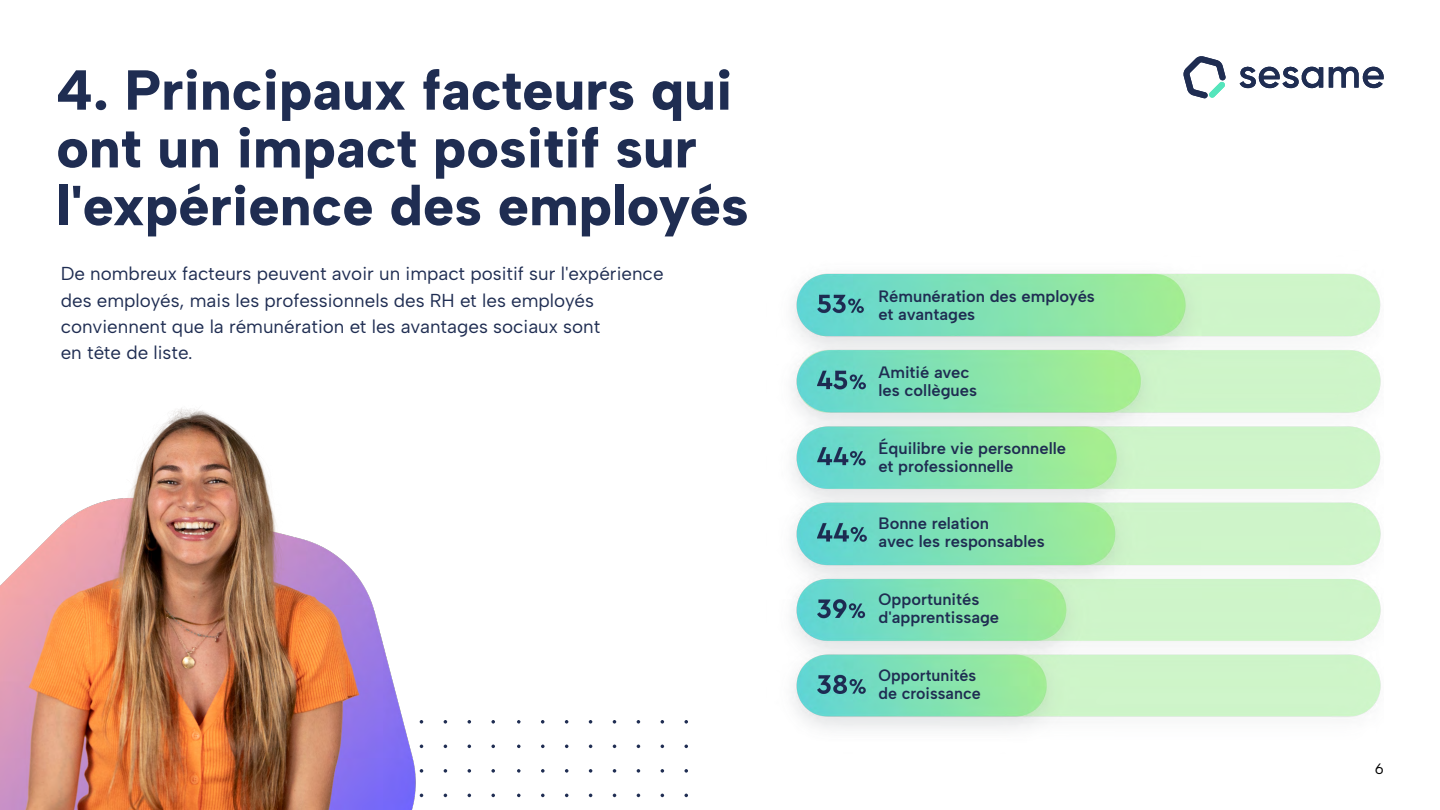
<style>
.page{position:relative;width:1440px;height:810px;background:#fff}
.page>*{position:absolute;margin:0;border:0;box-sizing:border-box;transform-origin:0 0}
.t1{font:800 56.25px/57.8px "Albert Sans";color:#1f2d52}
.t2{font:18.75px/26.2px "Albert Sans";color:#1f2d52}
.t3{font:600 16.5px/18px "Albert Sans";color:#1f2d52}
.t4{font:15px "Albert Sans";color:#000}
</style>
<div class="page">
<svg style="left:517px;top:744px;width:4px;height:4px"></svg>
<svg style="left:517px;top:769px;width:4px;height:4px"></svg>
<svg style="left:517px;top:793px;width:4px;height:4px"></svg>
<svg style="left:541px;top:744px;width:4px;height:4px"></svg>
<svg style="left:565px;top:745px;width:4px;height:3px"></svg>
<svg style="left:589px;top:744px;width:3px;height:4px"></svg>
<svg style="left:613px;top:744px;width:3px;height:4px"></svg>
<svg style="left:637px;top:744px;width:3px;height:4px"></svg>
<svg style="left:684px;top:744px;width:4px;height:4px"></svg>
<svg style="left:517px;top:720px;width:4px;height:4px"></svg>
<svg style="left:541px;top:720px;width:4px;height:4px"></svg>
<svg style="left:565px;top:720px;width:3px;height:4px"></svg>
<svg style="left:589px;top:720px;width:3px;height:4px"></svg>
<svg style="left:613px;top:720px;width:3px;height:4px"></svg>
<svg style="left:637px;top:720px;width:3px;height:4px"></svg>
<svg style="left:660px;top:720px;width:4px;height:4px"></svg>
<svg style="left:684px;top:720px;width:4px;height:4px"></svg>
<svg style="left:541px;top:769px;width:4px;height:4px"></svg>
<svg style="left:565px;top:769px;width:3px;height:4px"></svg>
<svg style="left:589px;top:769px;width:3px;height:4px"></svg>
<svg style="left:613px;top:769px;width:3px;height:4px"></svg>
<svg style="left:637px;top:769px;width:3px;height:4px"></svg>
<svg style="left:661px;top:769px;width:3px;height:4px"></svg>
<svg style="left:684px;top:769px;width:4px;height:4px"></svg>
<svg style="left:541px;top:794px;width:4px;height:3px"></svg>
<svg style="left:565px;top:794px;width:4px;height:3px"></svg>
<svg style="left:684px;top:794px;width:4px;height:3px"></svg>
<svg style="left:1240px;top:66px;width:83px;height:22px"></svg>
<svg style="left:1329px;top:67px;width:55px;height:21px"></svg>
<svg style="left:1184px;top:56px;width:42px;height:42px"></svg>
<img style="left:0;top:408px;width:495px;height:402px">
<img style="left:791px;top:273px;width:590px;height:456px">
<h1 class="t1" style="left:56px;top:61px;width:694px">4. Principaux facteurs qui ont un impact positif sur l'expérience des employés</h1>
<p class="t2" style="left:61px;top:261px;width:604px">De nombreux facteurs peuvent avoir un impact positif sur l'expérience des employés, mais les professionnels des RH et les employés conviennent que la rémunération et les avantages sociaux sont<br>en tête de liste.</p>
<p class="t3" style="left:879px;top:287px;width:218px">Rémunération des employés et avantages</p>
<p class="t3" style="left:879px;top:363px;width:100px">Amitié avec les collègues</p>
<p class="t3" style="left:879px;top:439px;width:189px">Équilibre vie personnelle et professionnelle</p>
<p class="t3" style="left:879px;top:515px;width:168px">Bonne relation<br>avec les responsables</p>
<p class="t3" style="left:879px;top:590px;width:122px">Opportunités d'apprentissage</p>
<p class="t3" style="left:879px;top:666px;width:104px">Opportunités de croissance</p>
<p class="t4" style="left:1375px;top:760px;width:10px">6</p>
</div>
